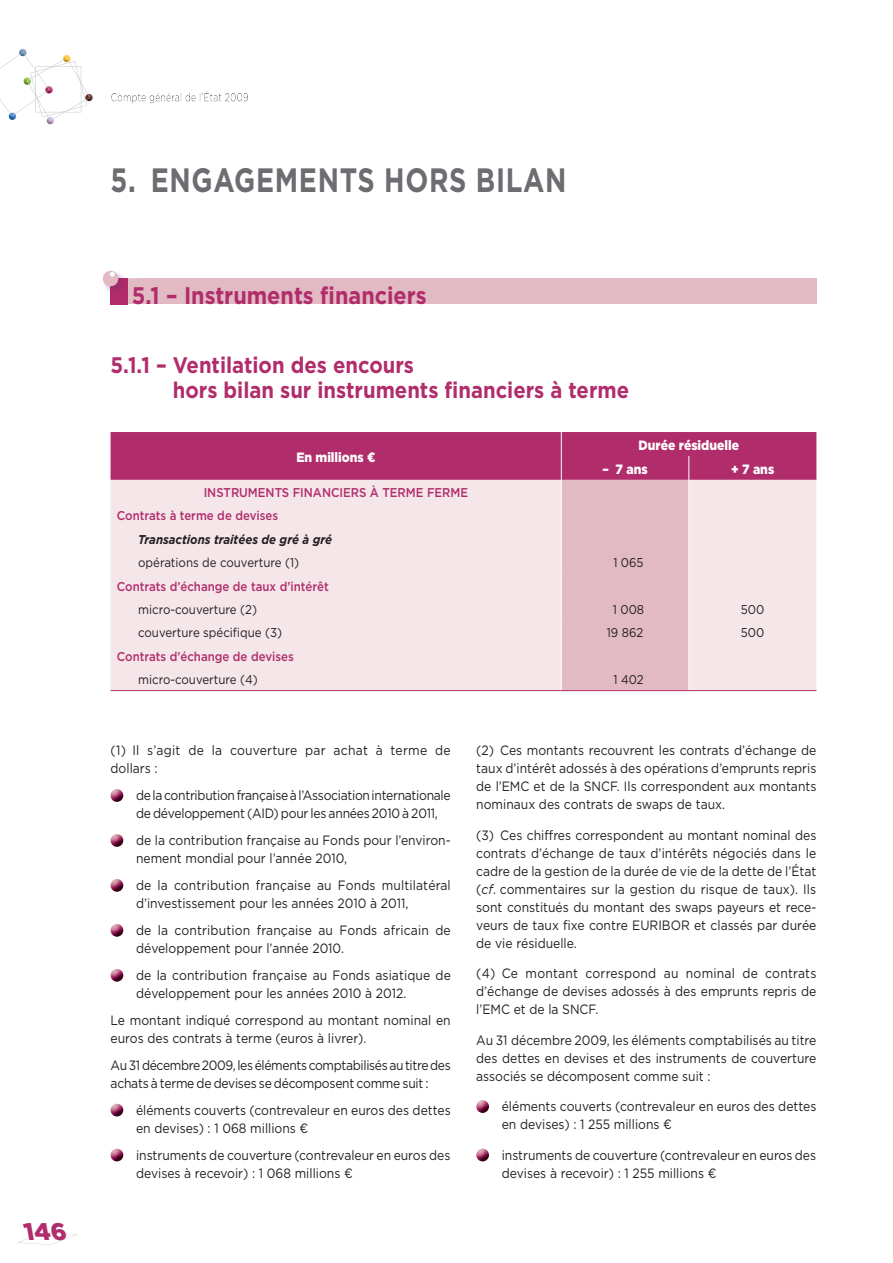
<style>
.page{position:relative;width:893px;height:1263px;background:#fff}
.page>*{position:absolute;margin:0;border:0;box-sizing:border-box;transform-origin:0 0}
.t1{font:700 33.75px "Gotham";letter-spacing:.025em;color:#6c6d70;scale:.8 1}
.t2{font:700 24px "Gotham";color:#b12c6b;scale:.9 1}
.t3{font:italic 900 24px "Gotham";color:#b12c6b}
.t4{font:700 22.5px/25.5px "Gotham";color:#b12c6b;scale:.9 1}
.t5{font:13.5px/18px "Gotham";color:#231f20;scale:.9 1}
.t6{font:13.5px/18px "Gotham";letter-spacing:-.025em;color:#231f20;scale:.9 1}
.t7{font:13.5px/18px "Gotham";letter-spacing:.02em;color:#231f20;scale:.9 1}
.t8{font:900 13.5px "Gotham";color:#fff;scale:.9 1}
.t9{font:500 12.75px/23.4px "Gotham";color:#b12c6b;scale:.9 1}
.t10{font:12.75px "Gotham";color:#231f20;scale:.9 1}
.t11{font:italic 700 12.75px "Gotham";color:#231f20;scale:.9 1}
.s1{font-style:italic}
</style>
<div class="page">
<svg style="left:17px;top:1232px;width:60px;height:13px"></svg>
<img style="left:111px;top:91px;width:137px;height:12px">
<svg style="left:0;top:49px;width:93px;height:75px"></svg>
<div style="left:111px;top:278px;width:705px;height:26px;background:#e1bac4"></div>
<img style="left:105px;top:274px;width:23px;height:31px">
<img style="left:111px;top:278px;width:17px;height:26px">
<svg style="left:102px;top:270px;width:17px;height:17px"></svg>
<svg style="left:111px;top:432px;width:705px;height:258px;background:#e5becd"></svg>
<hr style="left:111px;top:690px;width:450px;height:1px;background:#b12c6b">
<hr style="left:561px;top:690px;width:128px;height:1px;background:#b12c6b">
<hr style="left:689px;top:690px;width:127px;height:1px;background:#b12c6b">
<svg style="left:111px;top:789px;width:12px;height:13px"></svg>
<svg style="left:111px;top:834px;width:12px;height:13px"></svg>
<svg style="left:111px;top:879px;width:12px;height:13px"></svg>
<svg style="left:111px;top:924px;width:12px;height:13px"></svg>
<svg style="left:111px;top:969px;width:12px;height:13px"></svg>
<svg style="left:111px;top:1104px;width:12px;height:12px"></svg>
<svg style="left:111px;top:1149px;width:12px;height:12px"></svg>
<svg style="left:476px;top:1100px;width:13px;height:13px"></svg>
<svg style="left:476px;top:1149px;width:13px;height:12px"></svg>
<h2 class="t3" style="left:25px;top:1218px;width:49px">146</h2>
<h1 class="t1" style="left:111px;top:161px;width:572px">5. ENGAGEMENTS HORS BILAN</h1>
<h2 class="t2" style="left:132px;top:281px;width:329px">5.1 – Instruments financiers</h2>
<h3 class="t4" style="left:173px;top:351px;width:509px;text-indent:-62px">5.1.1 – Ventilation des encours<br>hors bilan sur instruments financiers à terme</h3>
<p class="t8" style="left:296px;top:449px;width:89px">En millions ¤</p>
<p class="t8" style="left:639px;top:437px;width:113px">Durée résiduelle</p>
<p class="t8" style="left:602px;top:461px;width:52px">– 7 ans</p>
<p class="t8" style="left:731px;top:461px;width:49px">+ 7 ans</p>
<p class="t9" style="left:117px;top:480px;width:392px;text-indent:87px">INSTRUMENTS FINANCIERS À TERME FERME<br>Contrats à terme de devises</p>
<p class="t11" style="left:138px;top:532px;width:217px">Transactions traitées de gré à gré</p>
<p class="t10" style="left:138px;top:556px;width:180px">opérations de couverture (1)</p>
<p class="t10" style="left:613px;top:556px;width:35px">1 065</p>
<p class="t9" style="left:117px;top:574px;width:237px">Contrats d’échange de taux d’intérêt</p>
<p class="t10" style="left:138px;top:602px;width:134px">micro-couverture (2)</p>
<p class="t10" style="left:613px;top:602px;width:36px">1 008</p>
<p class="t10" style="left:741px;top:602px;width:28px">500</p>
<p class="t10" style="left:138px;top:626px;width:161px">couverture spécifique (3)</p>
<p class="t10" style="left:607px;top:626px;width:42px">19 862</p>
<p class="t10" style="left:741px;top:626px;width:28px">500</p>
<p class="t9" style="left:117px;top:644px;width:198px">Contrats d’échange de devises</p>
<p class="t10" style="left:138px;top:673px;width:134px">micro-couverture (4)</p>
<p class="t10" style="left:613px;top:673px;width:35px">1 402</p>
<p class="t7" style="left:111px;top:741px;width:379px">(1) Il s’agit de la couverture par achat à terme de dollars :</p>
<p class="t6" style="left:136px;top:786px;width:351px">de la contribution française à l’Association internationale de développement (AID) pour les années 2010 à 2011,</p>
<p class="t5" style="left:136px;top:831px;width:351px">de la contribution française au Fonds pour l’environ&shy;nement mondial pour l’année 2010,</p>
<p class="t5" style="left:136px;top:876px;width:351px">de la contribution française au Fonds multilatéral d’inves tissement pour les années 2010 à 2011,</p>
<p class="t5" style="left:136px;top:921px;width:351px">de la contribution française au Fonds africain de développement pour l’année 2010.</p>
<p class="t5" style="left:136px;top:966px;width:351px">de la contribution française au Fonds asiatique de développement pour les années 2010 à 2012.</p>
<p class="t5" style="left:111px;top:1011px;width:379px">Le montant indiqué correspond au montant nominal en euros des contrats à terme (euros à livrer).</p>
<p class="t6" style="left:111px;top:1056px;width:379px">Au 31 décembre 2009, les éléments comptabilisés au titre des achats à terme de devises se décomposent comme suit :</p>
<p class="t5" style="left:136px;top:1101px;width:351px">éléments couverts (contrevaleur en euros des dettes en devises) : 1 068 millions ¤</p>
<p class="t5" style="left:136px;top:1146px;width:351px">instruments de couverture (contrevaleur en euros des devises à recevoir) : 1 068 millions ¤</p>
<p class="t5" style="left:476px;top:741px;width:379px;text-align:justify">(2) Ces montants recouvrent les contrats d’échange de taux d’intérêt adossés à des opérations d’emprunts repris de l’EMC et de la SNCF. Ils correspondent aux montants nominaux des contrats de swaps de taux.</p>
<p class="t5" style="left:476px;top:826px;width:379px;text-align:justify">(3) Ces chiffres correspondent au montant nominal des contrats d’échange de taux d’intérêts négociés dans le cadre de la gestion de la durée de vie de la dette de l’État (<span class="s1">cf</span>. commentaires sur la gestion du risque de taux). Ils sont constitués du montant des swaps payeurs et rece&shy;veurs de taux fixe contre EURIBOR et classés par durée de vie résiduelle.</p>
<p class="t5" style="left:476px;top:964px;width:379px;text-align:justify">(4) Ce montant correspond au nominal de contrats d’échange de devises adossés à des emprunts repris de l’EMC et de la SNCF.</p>
<p class="t5" style="left:476px;top:1031px;width:379px;text-align:justify">Au 31 décembre 2009, les éléments comptabilisés au titre des dettes en devises et des instruments de couverture associés se décomposent comme suit :</p>
<p class="t5" style="left:502px;top:1097px;width:351px">éléments couverts (contrevaleur en euros des dettes en devises) : 1 255 millions ¤</p>
<p class="t5" style="left:502px;top:1146px;width:351px">instruments de couverture (contrevaleur en euros des devises à recevoir) : 1 255 millions ¤</p>
</div>
